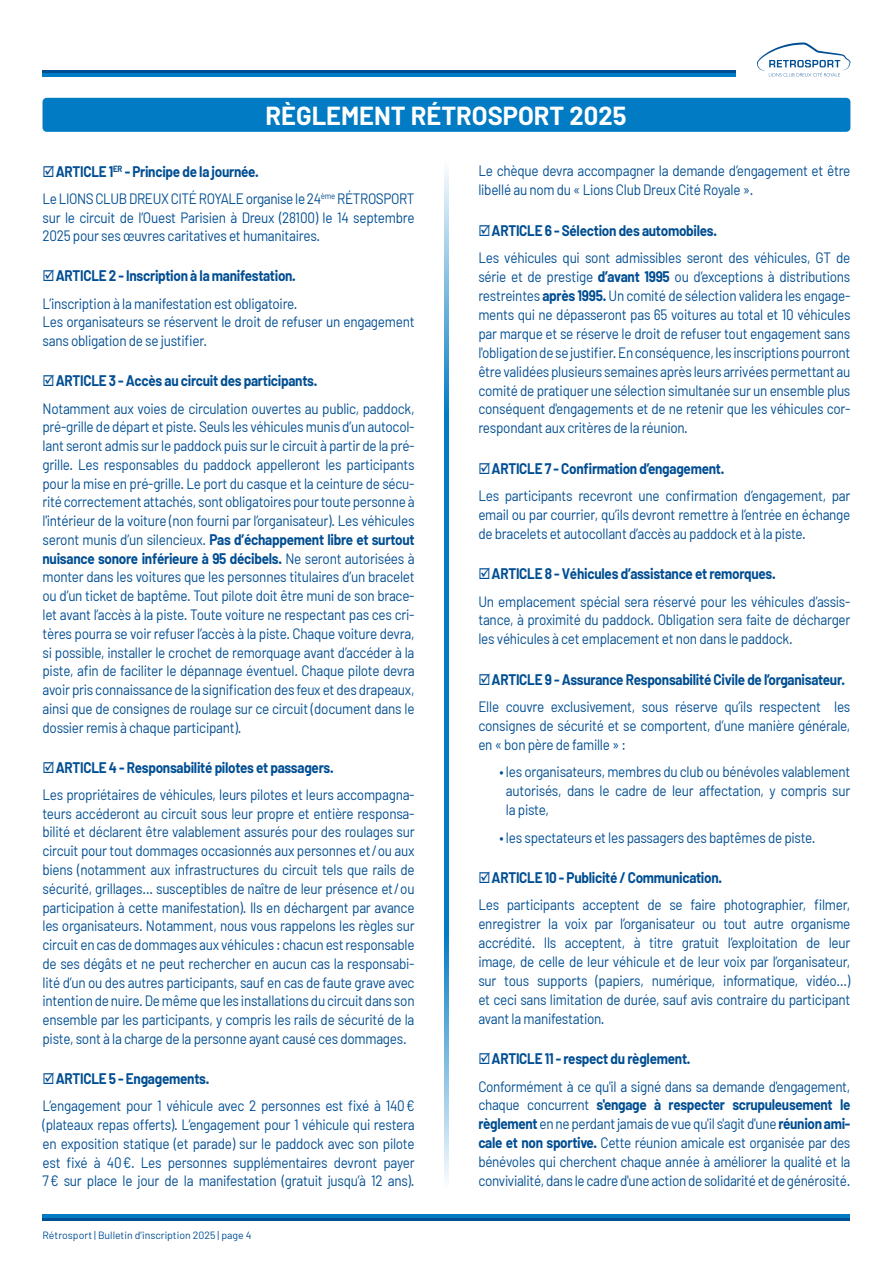
<style>
.page{position:relative;width:893px;height:1263px;background:#fff}
.page>*{position:absolute;margin:0;border:0;box-sizing:border-box;transform-origin:0 0}
.t1{font:700 25.5px "Barlow";color:#fff}
.t2{font:15px/18.8px "Barlow";letter-spacing:-.02em;color:#004e93;scale:.9 1}
.t3{font:700 15px/27.5px "Barlow";letter-spacing:-.02em;color:#004e93;scale:.9 1}
.t4{font:10.5px "Barlow";color:#004e93}
.s1{font-weight:700}
.s2{font-weight:400}
</style>
<div class="page">
<div style="left:43px;top:72px;width:693px;height:5px;background:#007bc4"></div>
<hr style="left:43px;top:70px;width:693px;height:2px;background:#004e93">
<svg style="left:757px;top:43px;width:93px;height:34px"></svg>
<hr style="left:43px;top:1214px;width:807px;height:4px;background:#007bc4">
<hr style="left:43px;top:1218px;width:807px;height:2px;background:#004e93">
<svg style="left:444px;top:170px;width:5px;height:1009px;background:#3b99d1"></svg>
<div style="left:43px;top:98px;width:807px;height:34px;background:#007bc4;border-radius:4px"></div>
<h1 class="t1" style="left:266px;top:100px;width:362px">RÈGLEMENT RÉTROSPORT 2025</h1>
<p class="t2" style="left:43px;top:157px;width:415px;line-height:27.3px">☑<span class="s1">ARTICLE 1</span><sup>ER</sup> <span class="s1">- Principe de la journée.<br></span>Le LIONS CLUB DREUX CITÉ ROYALE organise le 24<sup>ème</sup> RÉTROSPORT</p>
<p class="t2" style="left:43px;top:207px;width:415px">sur le circuit de l’Ouest Parisien à Dreux (28100) le 14 septembre<br>2025 pour ses œuvres caritatives et humanitaires.</p>
<p class="t2" style="left:43px;top:262px;width:283px;line-height:27.3px">☑<span class="s1">ARTICLE 2 - Inscription à la manifestation.<br></span>L’inscription à la manifestation est obligatoire.</p>
<p class="t2" style="left:43px;top:312px;width:415px">Les organisateurs se réservent le droit de refuser un engagement sans obligation de se justifier.</p>
<p class="t2" style="left:43px;top:367px;width:415px;line-height:27.3px">☑<span class="s1">ARTICLE 3 - Accès au circuit des participants.<br></span>Notamment aux voies de circulation ouvertes au public, paddock,</p>
<p class="t2" style="left:43px;top:417px;width:415px;text-align:justify">pré-grille de départ et piste. Seuls les véhicules munis d’un autocol&shy;lant seront admis sur le paddock puis sur le circuit à partir de la pré&shy;grille. Les responsables du paddock appelleront les participants pour la mise en pré-grille. Le port du casque et la ceinture de sécu&shy;rité correctement attachés, sont obligatoires pour toute personne à l'intérieur de la voiture (non fourni par l’organisateur). Les véhicules seront munis d’un silencieux. <span class="s1">Pas d’échappement libre et surtout nuisance sonore inférieure à 95 décibels.</span> Ne seront autorisées à monter dans les voitures que les personnes titulaires d’un bracelet ou d’un ticket de baptême. Tout pilote doit être muni de son brace&shy;let avant l’accès à la piste. Toute voiture ne respectant pas ces cri&shy;tères pourra se voir refuser l’accès à la piste. Chaque voiture devra, si possible, installer le crochet de remorquage avant d’accéder à la piste, afin de faciliter le dépannage éventuel. Chaque pilote devra avoir pris connaissance de la signification des feux et des drapeaux, ainsi que de consignes de roulage sur ce circuit (document dans le dossier remis à chaque participant).</p>
<p class="t2" style="left:43px;top:753px;width:415px;line-height:27.3px">☑<span class="s1">ARTICLE 4 - Responsabilité pilotes et passagers.<br></span>Les propriétaires de véhicules, leurs pilotes et leurs accompagna-</p>
<p class="t2" style="left:43px;top:803px;width:415px;text-align:justify">teurs accéderont au circuit sous leur propre et entière responsa&shy;bilité et déclarent être valablement assurés pour des roulages sur circuit pour tout dommages occasionnés aux personnes et/ou aux biens (notamment aux infrastructures du circuit tels que rails de sécurité, grillages… susceptibles de naître de leur présence et/ou participation à cette manifestation). Ils en déchargent par avance les organisateurs. Notamment, nous vous rappelons les règles sur circuit en cas de dommages aux véhicules : chacun est responsable de ses dégâts et ne peut rechercher en aucun cas la responsabi&shy;lité d’un ou des autres participants, sauf en cas de faute grave avec intention de nuire. De même que les installations du circuit dans son ensemble par les participants, y compris les rails de sécurité de la piste, sont à la charge de la personne ayant causé ces dommages.</p>
<p class="t2" style="left:43px;top:1064px;width:415px;line-height:27.3px">☑<span class="s1">ARTICLE 5 - Engagements.<br></span>L’engagement pour 1 véhicule avec 2 personnes est fixé à 140€</p>
<p class="t2" style="left:43px;top:1115px;width:415px;text-align:justify">(plateaux repas offerts). L’engagement pour 1 véhicule qui restera en exposition statique (et parade) sur le paddock avec son pilote est fixé à 40€. Les personnes supplémentaires devront payer 7€ sur place le jour de la manifestation (gratuit jusqu’à 12 ans).</p>
<p class="t4" style="left:43px;top:1229px;width:211px">Rétrosport | Bulletin d’inscription 2025 | page 4</p>
<p class="t2" style="left:478px;top:161px;width:415px">Le chèque devra accompagner la demande d’engagement et être libellé au nom du « Lions Club Dreux Cité Royale ».</p>
<p class="t2" style="left:478px;top:216px;width:415px;line-height:27.5px">☑<span class="s1">ARTICLE 6 - Sélection des automobiles.<br></span>Les véhicules qui sont admissibles seront des véhicules, GT de</p>
<p class="t2" style="left:478px;top:267px;width:415px;text-align:justify">série et de prestige <span class="s1">d’avant 1995</span> ou d’exceptions à distributions restreintes <span class="s1">après 1995.</span> Un comité de sélection validera les engage&shy;ments qui ne dépasseront pas 65 voitures au total et 10 véhicules par marque et se réserve le droit de refuser tout engagement sans l'obligation de se justifier. En conséquence, les inscriptions pourront être validées plusieurs semaines après leurs arrivées permettant au comité de pratiquer une sélection simultanée sur un ensemble plus conséquent d'engagements et de ne retenir que les véhicules cor&shy;respondant aux critères de la réunion.</p>
<p class="t2" style="left:478px;top:454px;width:415px;line-height:27.5px">☑<span class="s1">ARTICLE 7 - Confirmation d’engagement.<br></span>Les participants recevront une confirmation d’engagement, par</p>
<p class="t2" style="left:478px;top:505px;width:415px">email ou par courrier, qu’ils devront remettre à l’entrée en échange de bracelets et autocollant d’accès au paddock et à la piste.</p>
<p class="t2" style="left:478px;top:560px;width:415px;line-height:27.5px">☑<span class="s1">ARTICLE 8 - Véhicules d’assistance et remorques.<br></span>Un emplacement spécial sera réservé pour les véhicules d’assis-</p>
<p class="t2" style="left:478px;top:610px;width:415px">tance, à proximité du paddock. Obligation sera faite de décharger les véhicules à cet emplacement et non dans le paddock.</p>
<p class="t3" style="left:478px;top:665px;width:415px">☑ARTICLE 9 - Assurance Responsabilité Civile de l’organisateur.<br><span class="s2">Elle couvre exclusivement, sous réserve qu’ils respectent les</span></p>
<p class="t2" style="left:478px;top:716px;width:415px">consignes de sécurité et se comportent, d’une manière générale, en « bon père de famille » :</p>
<p class="t2" style="left:506px;top:762px;width:384px;text-align:justify;text-indent:-6px">• les organisateurs, membres du club ou bénévoles valablement autorisés, dans le cadre de leur affectation, y compris sur la piste,</p>
<p class="t2" style="left:500px;top:827px;width:350px">• les spectateurs et les passagers des baptêmes de piste.</p>
<p class="t2" style="left:478px;top:863px;width:415px;line-height:27.5px">☑<span class="s1">ARTICLE 10 - Publicité / Communication.<br></span>Les participants acceptent de se faire photographier, filmer,</p>
<p class="t2" style="left:478px;top:914px;width:415px;text-align:justify">enregistrer la voix par l’organisateur ou tout autre organisme accrédité. Ils acceptent, à titre gratuit l’exploitation de leur image, de celle de leur véhicule et de leur voix par l’organisateur, sur tous supports (papiers, numérique, informatique, vidéo…) et ceci sans limitation de durée, sauf avis contraire du participant avant la manifestation.</p>
<p class="t2" style="left:478px;top:1044px;width:415px;line-height:27.5px">☑<span class="s1">ARTICLE 11 - respect du règlement.<br></span>Conformément à ce qu'il a signé dans sa demande d'engagement,</p>
<p class="t2" style="left:478px;top:1095px;width:415px;text-align:justify">chaque concurrent <span class="s1">s'engage à respecter scrupuleusement le règlement</span> en ne perdant jamais de vue qu'il s'agit d'une <span class="s1">réunion ami&shy;cale et non sportive.</span> Cette réunion amicale est organisée par des bénévoles qui cherchent chaque année à améliorer la qualité et la convivialité, dans le cadre d'une action de solidarité et de générosité.</p>
</div>
